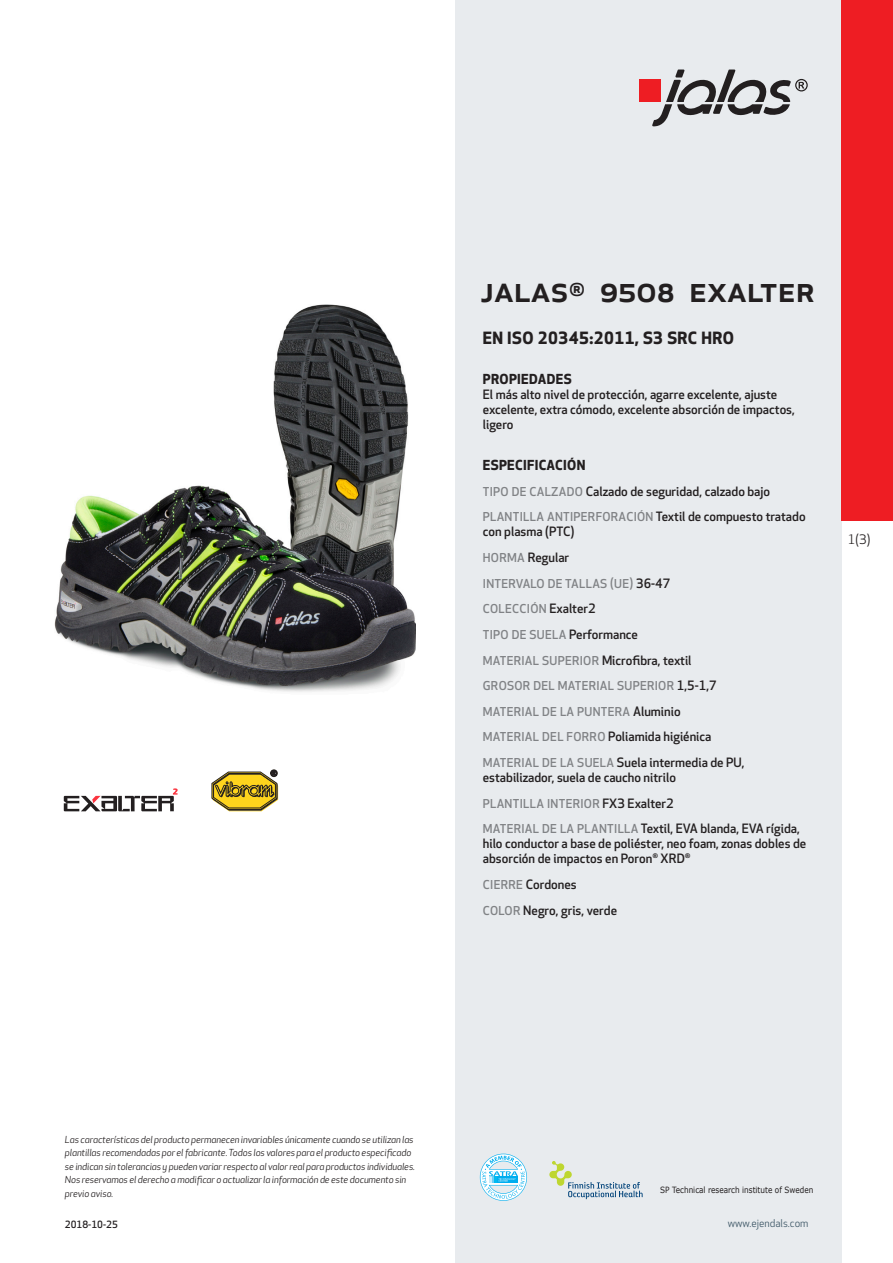
<style>
.page{position:relative;width:893px;height:1263px;background:#fff}
.page>*{position:absolute;margin:0;border:0;box-sizing:border-box;transform-origin:0 0}
.prodname{font:500 36px "Apex New";color:#231f20}
.Funktion_body{font:700 16.5px "Apex New";letter-spacing:.025em;color:#231f20}
.Funktion_body-2{font:700 13.5px "Apex New";letter-spacing:.025em;color:#231f20}
.t1{font:12.75px "Apex New";color:#231f20}
.Funktion_body-3{font:500 12.6px/15px "Apex New";color:#231f20}
.Funktion_body-4{font:500 12px "Apex New";letter-spacing:.025em;color:#808285}
.t2{font:10.5px "Apex New";color:#405968}
.Sidfot_datum{font:500 9.75px "Apex New";color:#231f20}
.t3{font:italic 9.45px/13.5px "Apex New";letter-spacing:-.01em;color:#231f20}
.t4{font:8.55px "Verdana";color:#231f20;scale:.85 1}
.s1{font-size:12px;color:#808285}
.s2{font-size:12.6px;color:#231f20}
</style>
<div class="page">
<div style="left:455px;top:0;width:387px;height:1263px;background:#e8ebee"></div>
<svg style="left:549px;top:1161px;width:94px;height:38px"></svg>
<svg style="left:480px;top:1154px;width:47px;height:47px"></svg>
<div style="left:639px;top:80px;width:22px;height:22px;background:#ee1d23"></div>
<svg style="left:652px;top:70px;width:156px;height:56px"></svg>
<div style="left:842px;top:0;width:51px;height:520px;background:#ee1d23"></div>
<img style="left:54px;top:305px;width:361px;height:387px">
<svg style="left:64px;top:788px;width:114px;height:23px"></svg>
<svg style="left:212px;top:770px;width:66px;height:41px;background:#b9a142"></svg>
<p class="prodname" style="left:480px;top:265px;width:336px">JALAS<sup>®</sup> 9508 Exalter</p>
<p class="Funktion_body" style="left:483px;top:326px;width:253px">EN ISO 20345:2011, S3 SRC HRO</p>
<p class="Funktion_body-2" style="left:483px;top:370px;width:90px">PROPIEDADES</p>
<p class="Funktion_body-3" style="left:483px;top:387px;width:314px">El más alto nivel de protección, agarre excelente, ajuste excelente, extra cómodo, excelente absorción de impactos, ligero</p>
<p class="Funktion_body-2" style="left:483px;top:455px;width:104px">ESPECIFICACIÓN</p>
<p class="Funktion_body-3" style="left:483px;top:483px;width:289px"><span class="s1">TIPO DE CALZADO</span> Calzado de seguridad, calzado bajo</p>
<p class="Funktion_body-4" style="left:483px;top:509px;width:324px">PLANTILLA ANTIPERFORACIÓN <span class="s2">Textil de compuesto tratado</span></p>
<p class="Funktion_body-3" style="left:483px;top:524px;width:93px">con plasma (PTC)</p>
<p class="Funktion_body-3" style="left:483px;top:550px;width:88px"><span class="s1">HORMA</span> Regular</p>
<p class="Funktion_body-4" style="left:483px;top:575px;width:189px">INTERVALO DE TALLAS (UE) <span class="s2">36-47</span></p>
<p class="Funktion_body-4" style="left:483px;top:601px;width:114px">COLECCIÓN <span class="s2">Exalter2</span></p>
<p class="Funktion_body-4" style="left:483px;top:626px;width:157px">TIPO DE SUELA <span class="s2">Performance</span></p>
<p class="Funktion_body-3" style="left:483px;top:652px;width:210px"><span class="s1">MATERIAL SUPERIOR</span> Microfibra, textil</p>
<p class="Funktion_body-4" style="left:483px;top:678px;width:235px">GROSOR DEL MATERIAL SUPERIOR <span class="s2">1,5-1,7</span></p>
<p class="Funktion_body-4" style="left:483px;top:703px;width:199px">MATERIAL DE LA PUNTERA <span class="s2">Aluminio</span></p>
<p class="Funktion_body-3" style="left:483px;top:729px;width:230px"><span class="s1">MATERIAL DEL FORRO</span> Poliamida higiénica</p>
<p class="Funktion_body-3" style="left:483px;top:755px;width:263px"><span class="s1">MATERIAL DE LA SUELA</span> Suela intermedia de PU, estabilizador, suela de caucho nitrilo</p>
<p class="Funktion_body-4" style="left:483px;top:795px;width:192px">PLANTILLA INTERIOR <span class="s2">FX3 Exalter2</span></p>
<p class="Funktion_body-3" style="left:483px;top:821px;width:325px"><span class="s1">MATERIAL DE LA PLANTILLA</span> Textil, EVA blanda, EVA rígida, hilo conductor a base de poliéster, neo foam, zonas dobles de absorción de impactos en Poron<sup>®</sup> XRD<sup>®</sup></p>
<p class="Funktion_body-3" style="left:483px;top:877px;width:95px"><span class="s1">CIERRE</span> Cordones</p>
<p class="Funktion_body-3" style="left:483px;top:902px;width:136px"><span class="s1">COLOR</span> Negro, gris, verde</p>
<p class="t1" style="left:848px;top:531px;width:24px">1(3)</p>
<p class="t3" style="left:65px;top:1132px;width:352px">Las características del producto permanecen invariables únicamente cuando se utilizan las plantillas recomendadas por el fabricante. Todos los valores para el producto especificado se indican sin tolerancias y pueden variar respecto al valor real para productos individuales.<br>Nos reservamos el derecho a modificar o actualizar la información de este documento sin previo aviso.</p>
<p class="Sidfot_datum" style="left:65px;top:1218px;width:54px">2018-10-25</p>
<p class="t4" style="left:660px;top:1184px;width:182px">SP Technical research institute of Sweden</p>
<p class="t2" style="left:728px;top:1217px;width:82px">www.ejendals.com</p>
</div>
